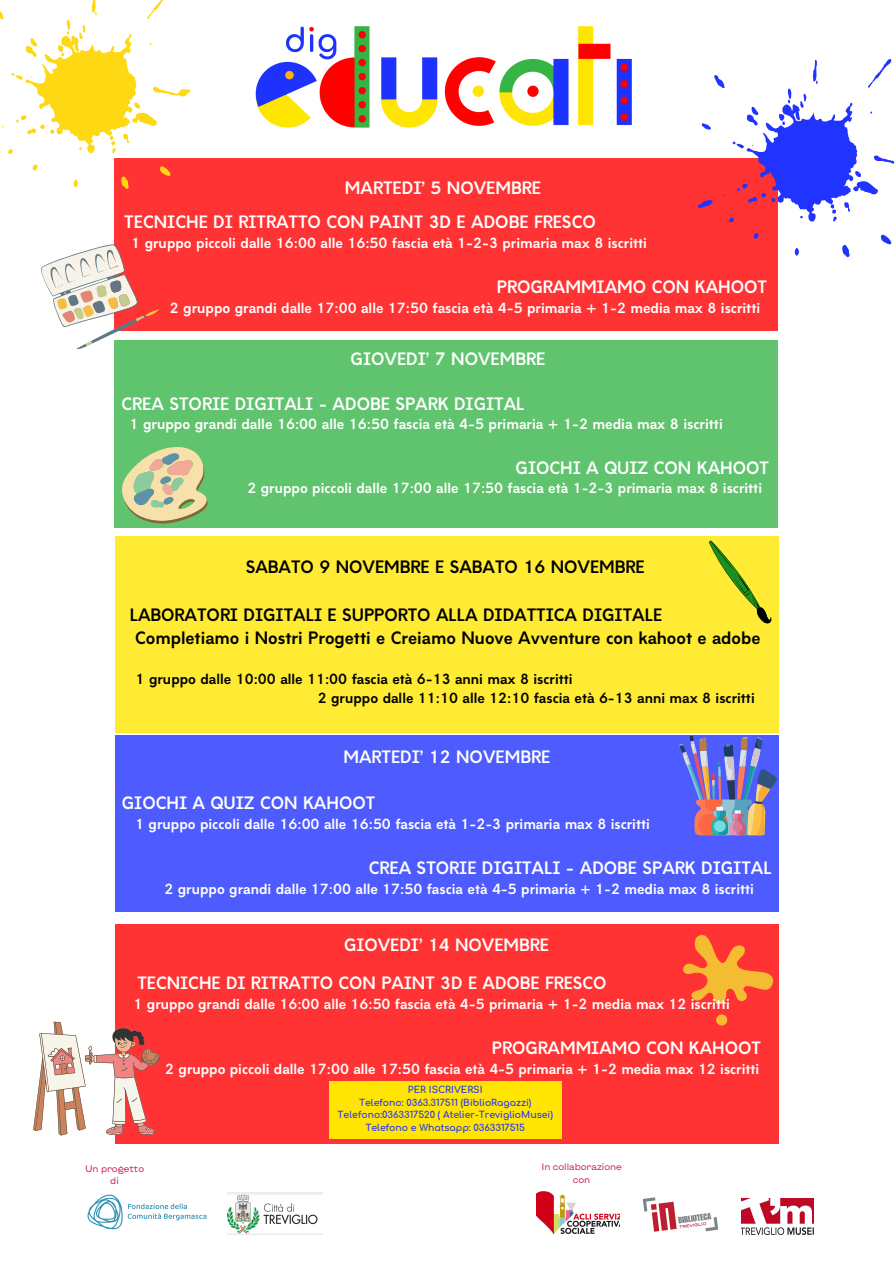
<style>
.page{position:relative;width:894px;height:1264px;background:#fff}
.page>*{position:absolute;margin:0;border:0;box-sizing:border-box;transform-origin:0 0}
.t1{font:700 16.65px "Amicale";color:#fff}
.t2{font:700 16.65px/23px "Amicale";color:#000}
.t3{font:700 13.8px "Amicale";color:#fff}
.t4{font:700 13.65px "Amicale";color:#fff}
.t5{font:700 13.65px/19.2px "Amicale";color:#000}
.t6{font:700 9.3px/12.6px "Comfortaa";color:#2133ff;text-align:center}
.t7{font:9.15px/12.8px "Kyiv Type Sans";color:#c80f55;text-align:center}
</style>
<div class="page">
<div style="left:115px;top:735px;width:663px;height:176px;background:#4d5bff"></div>
<div style="left:114px;top:158px;width:663px;height:173px;background:#f33"></div>
<div style="left:114px;top:340px;width:663px;height:187px;background:#60c36e"></div>
<div style="left:115px;top:536px;width:663px;height:196px;background:#ffeb33"></div>
<div style="left:116px;top:923px;width:662px;height:220px;background:#f33"></div>
<img style="left:87px;top:1194px;width:119px;height:36px">
<img style="left:227px;top:1192px;width:95px;height:42px">
<img style="left:643px;top:1197px;width:74px;height:35px">
<img style="left:536px;top:1191px;width:83px;height:43px">
<img style="left:741px;top:1198px;width:72px;height:36px">
<img style="left:255px;top:26px;width:377px;height:102px">
<div style="left:329px;top:1080px;width:232px;height:58px;background:#ffe501"></div>
<svg style="left:0;top:0;width:190px;height:189px"></svg>
<svg style="left:697px;top:59px;width:196px;height:198px"></svg>
<svg style="left:709px;top:540px;width:62px;height:84px"></svg>
<svg style="left:41px;top:244px;width:118px;height:105px"></svg>
<svg style="left:33px;top:1021px;width:126px;height:114px"></svg>
<svg style="left:122px;top:447px;width:85px;height:76px"></svg>
<img style="left:679px;top:735px;width:98px;height:100px">
<svg style="left:683px;top:934px;width:90px;height:70px"></svg>
<svg style="left:716px;top:1014px;width:11px;height:12px"></svg>
<p class="t1" style="left:345px;top:182px;width:198px">MARTEDI’ 5 NOVEMBRE</p>
<h2 class="t1" style="left:124px;top:215px;width:473px">TECNICHE DI RITRATTO CON PAINT 3D E ADOBE FRESCO</h2>
<h2 class="t3" style="left:131px;top:237px;width:517px">1 gruppo piccoli dalle 16:00 alle 16:50 fascia età 1-2-3 primaria max 8 iscritti</h2>
<h4 class="t1" style="left:496px;top:280px;width:272px">PROGRAMMIAMO CON KAHOOT</h4>
<h4 class="t4" style="left:170px;top:302px;width:591px">2 gruppo grandi dalle 17:00 alle 17:50 fascia età 4-5 primaria + 1-2 media max 8 iscritti</h4>
<h4 class="t1" style="left:350px;top:352px;width:196px">GIOVEDI’ 7 NOVEMBRE</h4>
<p class="t1" style="left:121px;top:397px;width:404px">CREA STORIE DIGITALI - ADOBE SPARK DIGITAL</p>
<p class="t3" style="left:129px;top:418px;width:594px">1 gruppo grandi dalle 16:00 alle 16:50 fascia età 4-5 primaria + 1-2 media max 8 iscritti</p>
<p class="t1" style="left:515px;top:461px;width:255px">GIOCHI A QUIZ CON KAHOOT</p>
<p class="t4" style="left:247px;top:483px;width:516px">2 gruppo piccoli dalle 17:00 alle 17:50 fascia età 1-2-3 primaria max 8 iscritti</p>
<h5 class="t2" style="left:245px;top:557px;width:400px">SABATO 9 NOVEMBRE E SABATO 16 NOVEMBRE</h5>
<p class="t2" style="left:135px;top:605px;width:626px;text-indent:-5px">LABORATORI DIGITALI E SUPPORTO ALLA DIDATTICA DIGITALE<br>Completiamo i Nostri Progetti e Creiamo Nuove Avventure con kahoot e adobe</p>
<h2 class="t5" style="left:318px;top:671px;width:438px;text-indent:-182px">1 gruppo dalle 10:00 alle 11:00 fascia età 6-13 anni max 8 iscritti<br>2 gruppo dalle 11:10 alle 12:10 fascia età 6-13 anni max 8 iscritti</h2>
<h5 class="t1" style="left:343px;top:750px;width:208px">MARTEDI’ 12 NOVEMBRE</h5>
<h5 class="t1" style="left:122px;top:796px;width:255px">GIOCHI A QUIZ CON KAHOOT</h5>
<h5 class="t4" style="left:135px;top:818px;width:516px">1 gruppo piccoli dalle 16:00 alle 16:50 fascia età 1-2-3 primaria max 8 iscritti</h5>
<p class="t1" style="left:369px;top:861px;width:404px">CREA STORIE DIGITALI - ADOBE SPARK DIGITAL</p>
<p class="t4" style="left:164px;top:883px;width:591px">2 gruppo grandi dalle 17:00 alle 17:50 fascia età 4-5 primaria + 1-2 media max 8 iscritti</p>
<h2 class="t1" style="left:344px;top:938px;width:206px">GIOVEDI’ 14 NOVEMBRE</h2>
<h5 class="t1" style="left:137px;top:976px;width:470px">TECNICHE DI RITRATTO CON PAINT 3D E ADOBE FRESCO</h5>
<h5 class="t4" style="left:134px;top:998px;width:597px">1 gruppo grandi dalle 16:00 alle 16:50 fascia età 4-5 primaria + 1-2 media max 12 iscritti</h5>
<h5 class="t1" style="left:492px;top:1041px;width:270px">PROGRAMMIAMO CON KAHOOT</h5>
<h5 class="t4" style="left:165px;top:1063px;width:595px">2 gruppo piccoli dalle 17:00 alle 17:50 fascia età 4-5 primaria + 1-2 media max 12 iscritti</h5>
<h5 class="t6" style="left:337px;top:1083px;width:217px">PER ISCRIVERSI<br>Telefono: 0363.317511 (BiblioRagazzi)<br>Telefono:0363317520 ( Atelier-TreviglioMusei)<br>Telefono e Whatsapp: 0363317515</h5>
<h5 class="t7" style="left:85px;top:1161px;width:60px">Un progetto di</h5>
<h5 class="t7" style="left:541px;top:1159px;width:82px">In collaborazione con</h5>
</div>
